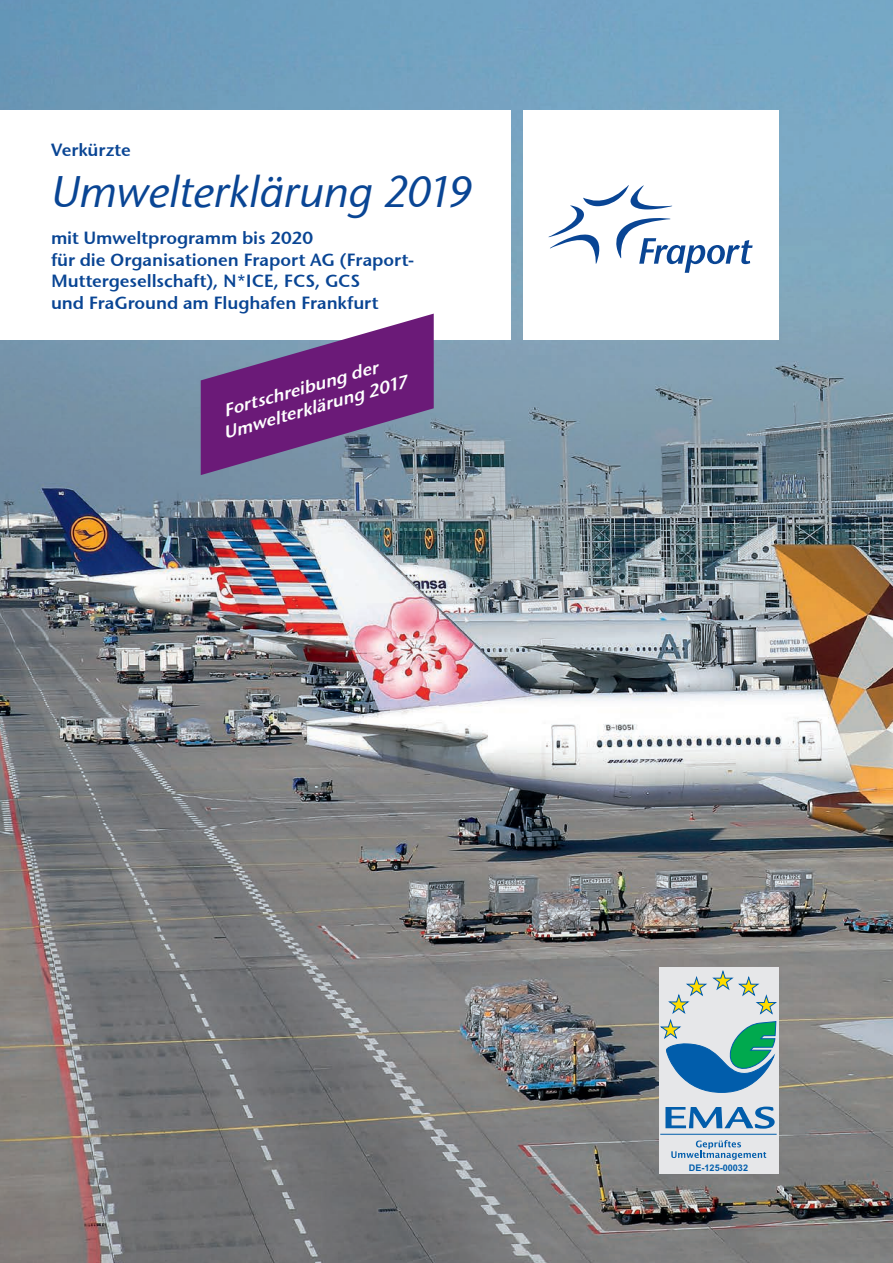
<style>
.page{position:relative;width:893px;height:1263px;background:#fff}
.page>*{position:absolute;margin:0;border:0;box-sizing:border-box;transform-origin:0 0}
.t1{font:italic 500 45px "Fraport Stone Sans";letter-spacing:-.015em;color:#094594}
.t2{font:600 18px/21.6px "Fraport Stone Sans";letter-spacing:-.005em;color:#094594}
.t3{font:italic 600 18px/21.6px "Fraport Stone Sans";color:#fff}
.t4{font:700 9.15px "Arial";color:#015dab}
</style>
<div class="page">
<img style="left:0;top:0;width:893px;height:1263px">
<div style="left:659px;top:967px;width:119px;height:207px;background:#e6e7e9"></div>
<svg style="left:671px;top:1140px;width:95px;height:20px"></svg>
<hr style="left:660px;top:1134px;width:117px;height:1px;background:#015dab">
<svg style="left:660px;top:970px;width:117px;height:123px"></svg>
<svg style="left:665px;top:1106px;width:110px;height:23px"></svg>
<div style="left:523px;top:111px;width:255px;height:229px;background:#fff"></div>
<div style="left:0;top:111px;width:510px;height:229px;background:#fff"></div>
<svg style="left:548px;top:185px;width:205px;height:88px"></svg>
<svg style="left:201px;top:314px;width:233px;height:161px;background:#815895"></svg>
<p class="t2" style="left:51px;top:139px;width:81px">Verkürzte</p>
<h1 class="t1" style="left:51px;top:165px;width:423px">Umwelterklärung 2019</h1>
<p class="t2" style="left:51px;top:227px;width:365px">mit Umweltprogramm bis 2020<br>für die Organisationen Fraport AG (Fraport-Muttergesellschaft), N*ICE, FCS, GCS<br>und FraGround am Flughafen Frankfurt</p>
<p class="t3" style="left:215px;top:402px;width:192px;text-indent:6px;rotate:-16deg">Fortschreibung der<br>Umwelterklärung 2017</p>
<p class="t4" style="left:689px;top:1161px;width:61px">DE-125-00032</p>
</div>
